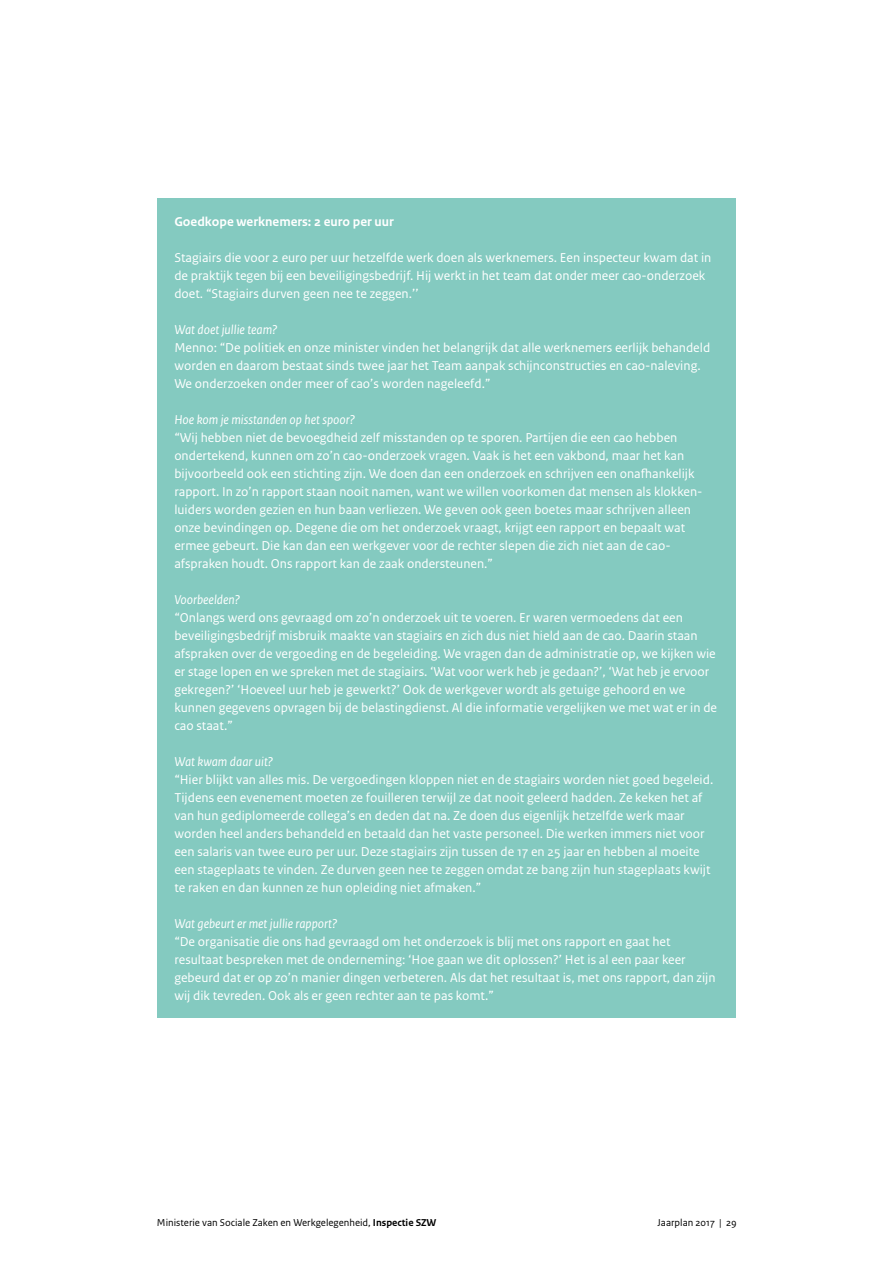
<style>
.page{position:relative;width:893px;height:1263px;background:#fff}
.page>*{position:absolute;margin:0;border:0;box-sizing:border-box;transform-origin:0 0}
.t1{font:13.5px/18px "Rijksoverheid Sans Text";color:#fff}
.t2{font:700 13.5px "Rijksoverheid Sans Text";color:#fff}
.t3{font:10.5px "Rijksoverheid Sans Text";color:#000}
.s1{font-style:italic}
.s2{font-weight:700}
</style>
<div class="page">
<div style="left:157px;top:198px;width:579px;height:819px;background:#84cac0"></div>
<p class="t2" style="left:174px;top:214px;width:221px">Goedkope werknemers: 2 euro per uur</p>
<p class="t1" style="left:174px;top:249px;width:539px">Stagiairs die voor 2 euro per uur hetzelfde werk doen als werknemers. Een inspecteur kwam dat in de praktijk tegen bij een beveiligingsbedrijf. Hij werkt in het team dat onder meer cao-onderzoek doet. “Stagiairs durven geen nee te zeggen.’’</p>
<p class="t1" style="left:174px;top:321px;width:537px"><span class="s1">Wat doet jullie team?<br></span>Menno: “De politiek en onze minister vinden het belangrijk dat alle werknemers eerlijk behandeld worden en daarom bestaat sinds twee jaar het Team aanpak schijnconstructies en cao-naleving.<br>We onderzoeken onder meer of cao’s worden nageleefd.”</p>
<p class="t1" style="left:174px;top:411px;width:528px"><span class="s1">Hoe kom je misstanden op het spoor?<br></span>“Wij hebben niet de bevoegdheid zelf misstanden op te sporen. Partijen die een cao hebben ondertekend, kunnen om zo’n cao-onderzoek vragen. Vaak is het een vakbond, maar het kan bijvoorbeeld ook een stichting zijn. We doen dan een onderzoek en schrijven een onafhankelijk rapport. In zo’n rapport staan nooit namen, want we willen voorkomen dat mensen als klokken&shy;luiders worden gezien en hun baan verliezen. We geven ook geen boetes maar schrijven alleen onze bevindingen op. Degene die om het onderzoek vraagt, krijgt een rapport en bepaalt wat ermee gebeurt. Die kan dan een werkgever voor de rechter slepen die zich niet aan de cao&shy;afspraken houdt. Ons rapport kan de zaak ondersteunen.”</p>
<p class="t1" style="left:174px;top:591px;width:544px"><span class="s1">Voorbeelden?<br></span>“Onlangs werd ons gevraagd om zo’n onderzoek uit te voeren. Er waren vermoedens dat een beveiligingsbedrijf misbruik maakte van stagiairs en zich dus niet hield aan de cao. Daarin staan afspraken over de vergoeding en de begeleiding. We vragen dan de administratie op, we kijken wie er stage lopen en we spreken met de stagiairs. ‘Wat voor werk heb je gedaan?’, ‘Wat heb je ervoor gekregen?’ ‘Hoeveel uur heb je gewerkt?’ Ook de werkgever wordt als getuige gehoord en we kunnen gegevens opvragen bij de belastingdienst. Al die informatie vergelijken we met wat er in de cao staat.”</p>
<p class="t1" style="left:174px;top:753px;width:540px"><span class="s1">Wat kwam daar uit?<br></span>“Hier blijkt van alles mis. De vergoedingen kloppen niet en de stagiairs worden niet goed begeleid.<br>Tijdens een evenement moeten ze fouilleren terwijl ze dat nooit geleerd hadden. Ze keken het af van hun gediplomeerde collega’s en deden dat na. Ze doen dus eigenlijk hetzelfde werk maar worden heel anders behandeld en betaald dan het vaste personeel. Die werken immers niet voor een salaris van twee euro per uur. Deze stagiairs zijn tussen de 17 en 25 jaar en hebben al moeite een stageplaats te vinden. Ze durven geen nee te zeggen omdat ze bang zijn hun stageplaats kwijt te raken en dan kunnen ze hun opleiding niet afmaken.”</p>
<p class="t1" style="left:174px;top:915px;width:543px"><span class="s1">Wat gebeurt er met jullie rapport?<br></span>“De organisatie die ons had gevraagd om het onderzoek is blij met ons rapport en gaat het resultaat bespreken met de onderneming: ‘Hoe gaan we dit oplossen?’ Het is al een paar keer gebeurd dat er op zo’n manier dingen verbeteren. Als dat het resultaat is, met ons rapport, dan zijn wij dik tevreden. Ook als er geen rechter aan te pas komt.”</p>
<p class="t3" style="left:157px;top:1216px;width:281px">Ministerie van Sociale Zaken en Werkgelegenheid, <span class="s2">Inspectie SZW</span></p>
<p class="t3" style="left:657px;top:1216px;width:81px">Jaarplan 2017 | 29</p>
</div>
